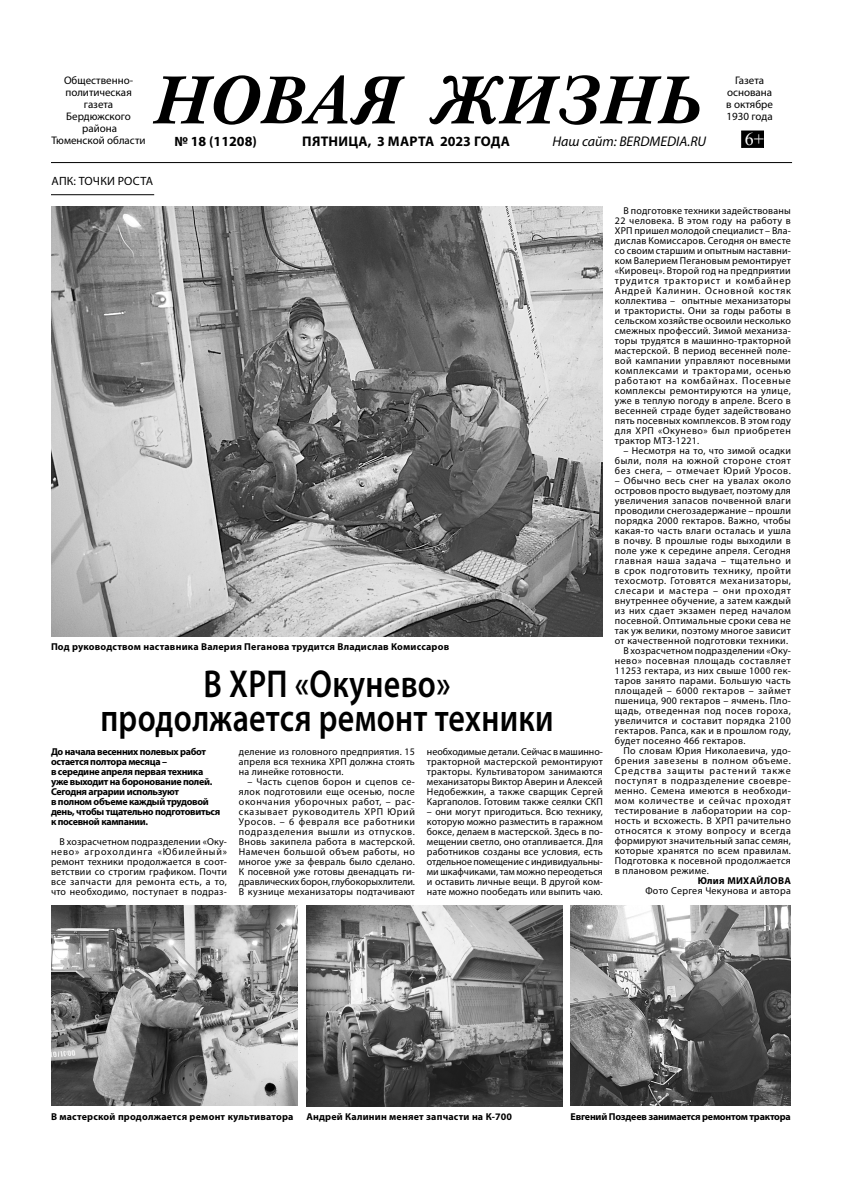
<style>
.page{position:relative;width:842px;height:1191px;background:#fff}
.page>*{position:absolute;margin:0;border:0;box-sizing:border-box;transform-origin:0 0}
.t1{font:italic 700 70px "Baskerville BT";color:#000}
.t2{font:600 39px/34px "Myriad Pro";letter-spacing:.01em;color:#000;text-align:center;scale:.82 1}
.t3{font:18px "Times New Roman";color:#fff}
.t4{font:700 14px "Myriad Pro";letter-spacing:.02em;color:#000}
.t5{font:italic 14px "Myriad Pro";color:#000}
.t6{font:700 14px "Myriad Pro";color:#000}
.t7{font:12px "Myriad Pro";letter-spacing:.02em;color:#000}
.t8{font:11px/12px "Myriad Pro";color:#000;text-align:center}
.t9{font:10px/10px "Myriad Pro";letter-spacing:.03em;color:#000;text-align:justify}
.t10{font:700 10px/10px "Myriad Pro";letter-spacing:-.02em;color:#000}
.t11{font:10px "Myriad Pro";letter-spacing:.05em;color:#000}
.t12{font:700 10px "Myriad Pro";letter-spacing:.02em;color:#000}
.t13{font:10px "Myriad Pro";letter-spacing:.055em;color:#000}
.t14{font:10px "Myriad Pro";letter-spacing:.065em;color:#000}
.t15{font:10px "Myriad Pro";letter-spacing:.07em;color:#000}
.t16{font:10px "Myriad Pro";letter-spacing:.09em;color:#000}
.t17{font:700 10px "Myriad Pro";letter-spacing:.03em;color:#000}
</style>
<div class="page">
<svg style="left:742px;top:131px;width:22px;height:17px"></svg>
<div style="left:742px;top:132px;width:21px;height:15px;border:1px solid #000"></div>
<hr style="left:51px;top:162px;width:741px;height:1px;background:#000">
<img style="left:350px;top:76px;width:55px;height:49px">
<img style="left:153px;top:75px;width:107px;height:50px">
<img style="left:302px;top:75px;width:46px;height:49px">
<img style="left:260px;top:77px;width:45px;height:46px">
<hr style="left:51px;top:194px;width:103px;height:1px;background:#000">
<img style="left:51px;top:906px;width:246px;height:200px">
<img style="left:51px;top:207px;width:552px;height:430px">
<img style="left:571px;top:906px;width:220px;height:200px">
<img style="left:306px;top:906px;width:257px;height:200px">
<p class="t8" style="left:52px;top:75px;width:96px">Общественно&shy;политическая газета<br>Бердюжского района<br>Тюменской области</p>
<p class="t7" style="left:52px;top:176px;width:103px">АПК: ТОЧКИ РОСТА</p>
<h1 class="t1" style="left:435px;top:53px;width:270px">ЖИЗНЬ</h1>
<h3 class="t6" style="left:174px;top:135px;width:84px">№ 18 (11208)</h3>
<h3 class="t4" style="left:302px;top:135px;width:209px">ПЯТНИЦА, 3 МАРТА 2023 ГОДА</h3>
<h3 class="t5" style="left:552px;top:135px;width:155px">Наш сайт: BERDMEDIA.RU</h3>
<p class="t8" style="left:726px;top:75px;width:48px">Газета основана в октябре<br>1930 года</p>
<h3 class="t3" style="left:745px;top:129px;width:21px">6+</h3>
<p class="t12" style="left:51px;top:643px;width:400px">Под руководством наставника Валерия Пеганова трудится Владислав Комиссаров</p>
<h2 class="t2" style="left:100px;top:670px;width:554px">В ХРП «Окунево» продолжается ремонт техники</h2>
<p class="t10" style="left:51px;top:747px;width:171px">До начала весенних полевых работ остается полтора месяца –<br>в середине апреля первая техника уже выходит на боронование полей.<br>Сегодня аграрии используют<br>в полном объеме каждый трудовой день, чтобы тщательно подготовиться к посевной кампании.</p>
<p class="t9" style="left:51px;top:837px;width:177px;text-indent:8px">В хозрасчетном подразделении «Оку&shy;нево» агрохолдинга «Юбилейный» ремонт техники продолжается в соот&shy;ветствии со строгим графиком. Почти все запчасти для ремонта есть, а то, что необходимо, поступает в подраз-</p>
<p class="t9" style="left:239px;top:747px;width:177px">деление из головного предприятия. 15 апреля вся техника ХРП должна стоять на линейке готовности.</p>
<p class="t9" style="left:239px;top:777px;width:178px;text-indent:9px">– Часть сцепов борон и сцепов се&shy;ялок подготовили еще осенью, после окончания уборочных работ, – рас&shy;сказывает руководитель ХРП Юрий Уросов. – 6 февраля все работники подразделения вышли из отпусков.<br>Вновь закипела работа в мастерской.<br>Намечен большой объем работы, но многое уже за февраль было сделано.<br>К посевной уже готовы двенадцать ги&shy;дравлических борон, глубокорыхлители.<br>В кузнице механизаторы подтачивают</p>
<p class="t9" style="left:427px;top:747px;width:177px">необходимые детали. Сейчас в машинно&shy;тракторной мастерской ремонтируют тракторы. Культиватором занимаются механизаторы Виктор Аверин и Алексей Недобежкин, а также сварщик Сергей Каргаполов. Готовим также сеялки СКП</p>
<p class="t9" style="left:427px;top:807px;width:178px">– они могут пригодиться. Всю технику, которую можно разместить в гаражном боксе, делаем в мастерской. Здесь в по&shy;мещении светло, оно отапливается. Для работников созданы все условия, есть отдельное помещение с индивидуальны&shy;ми шкафчиками, там можно переодеться и оставить личные вещи. В другой ком&shy;нате можно пообедать или выпить чаю.</p>
<p class="t9" style="left:615px;top:207px;width:178px;text-indent:8px">В подготовке техники задействованы 22 человека. В этом году на работу в ХРП пришел молодой специалист – Вла&shy;дислав Комиссаров. Сегодня он вместе со своим старшим и опытным наставни&shy;ком Валерием Пегановым ремонтирует «Кировец». Второй год на предприятии трудится тракторист и комбайнер Андрей Калинин. Основной костяк коллектива – опытные механизаторы и трактористы. Они за годы работы в сельском хозяйстве освоили несколько смежных профессий. Зимой механиза&shy;торы трудятся в машинно-тракторной мастерской. В период весенней поле&shy;вой кампании управляют посевными комплексами и тракторами, осенью работают на комбайнах. Посевные комплексы ремонтируются на улице, уже в теплую погоду в апреле. Всего в весенней страде будет задействовано пять посевных комплексов. В этом году для ХРП «Окунево» был приобретен трактор МТЗ-1221.</p>
<p class="t9" style="left:615px;top:447px;width:177px;text-indent:8px">– Несмотря на то, что зимой осадки были, поля на южной стороне стоят без снега, – отмечает Юрий Уросов.</p>
<p class="t9" style="left:615px;top:477px;width:177px">– Обычно весь снег на увалах около</p>
<p class="t9" style="left:615px;top:487px;width:177px">островов просто выдувает, поэтому для</p>
<p class="t9" style="left:615px;top:497px;width:178px">увеличения запасов почвенной влаги</p>
<p class="t9" style="left:615px;top:507px;width:177px">проводили снегозадержание – прошли</p>
<p class="t9" style="left:615px;top:517px;width:177px">порядка 2000 гектаров. Важно, чтобы</p>
<p class="t9" style="left:615px;top:527px;width:177px">какая-то часть влаги осталась и ушла</p>
<p class="t9" style="left:615px;top:537px;width:177px">в почву. В прошлые годы выходили в</p>
<p class="t9" style="left:615px;top:547px;width:177px">поле уже к середине апреля. Сегодня</p>
<p class="t13" style="left:615px;top:557px;width:177px">главная наша задача – тщательно и</p>
<p class="t11" style="left:615px;top:567px;width:177px">в срок подготовить технику, пройти</p>
<p class="t11" style="left:615px;top:577px;width:177px">техосмотр. Готовятся механизаторы,</p>
<p class="t15" style="left:615px;top:587px;width:177px">слесари и мастера – они проходят</p>
<p class="t9" style="left:615px;top:597px;width:177px">внутреннее обучение, а затем каждый</p>
<p class="t9" style="left:615px;top:607px;width:177px">из них сдает экзамен перед началом</p>
<p class="t9" style="left:615px;top:617px;width:177px">посевной. Оптимальные сроки сева не</p>
<p class="t9" style="left:615px;top:627px;width:177px">так уж велики, поэтому многое зависит</p>
<p class="t9" style="left:615px;top:637px;width:175px">от качественной подготовки техники.</p>
<p class="t9" style="left:623px;top:647px;width:169px">В хозрасчетном подразделении «Оку-</p>
<p class="t9" style="left:615px;top:657px;width:177px">нево» посевная площадь составляет</p>
<p class="t9" style="left:615px;top:667px;width:177px">11253 гектара, из них свыше 1000 гек-</p>
<p class="t9" style="left:615px;top:677px;width:177px">таров занято парами. Большую часть</p>
<p class="t11" style="left:615px;top:687px;width:178px">площадей – 6000 гектаров – займет</p>
<p class="t9" style="left:615px;top:697px;width:177px">пшеница, 900 гектаров – ячмень. Пло-</p>
<p class="t9" style="left:615px;top:707px;width:177px">щадь, отведенная под посев гороха,</p>
<p class="t9" style="left:615px;top:717px;width:177px">увеличится и составит порядка 2100</p>
<p class="t9" style="left:615px;top:727px;width:177px">гектаров. Рапса, как и в прошлом году,</p>
<p class="t9" style="left:615px;top:737px;width:132px">будет посеяно 466 гектаров.</p>
<p class="t9" style="left:623px;top:747px;width:169px">По словам Юрия Николаевича, удо-</p>
<p class="t13" style="left:615px;top:757px;width:177px">брения завезены в полном объеме.</p>
<p class="t16" style="left:615px;top:767px;width:177px">Средства защиты растений также</p>
<p class="t11" style="left:615px;top:777px;width:177px">поступят в подразделение своевре-</p>
<p class="t9" style="left:615px;top:787px;width:177px">менно. Семена имеются в необходи-</p>
<p class="t14" style="left:615px;top:797px;width:177px">мом количестве и сейчас проходят</p>
<p class="t9" style="left:615px;top:807px;width:177px">тестирование в лаборатории на сор-</p>
<p class="t9" style="left:615px;top:817px;width:177px">ность и всхожесть. В ХРП рачительно</p>
<p class="t11" style="left:615px;top:827px;width:177px">относятся к этому вопросу и всегда</p>
<p class="t9" style="left:615px;top:837px;width:177px">формируют значительный запас семян,</p>
<p class="t9" style="left:615px;top:847px;width:177px">которые хранятся по всем правилам.</p>
<p class="t9" style="left:615px;top:857px;width:177px">Подготовка к посевной продолжается</p>
<p class="t9" style="left:615px;top:867px;width:95px">в плановом режиме.</p>
<p class="t17" style="left:698px;top:877px;width:95px">Юлия МИХАЙЛОВА</p>
<p class="t9" style="left:645px;top:887px;width:147px">Фото Сергея Чекунова и автора</p>
<p class="t12" style="left:51px;top:1113px;width:244px">В мастерской продолжается ремонт культиватора</p>
<p class="t12" style="left:306px;top:1113px;width:207px">Андрей Калинин меняет запчасти на К-700</p>
<p class="t10" style="left:571px;top:1113px;width:222px">Евгений Поздеев занимается ремонтом трактора</p>
</div>
